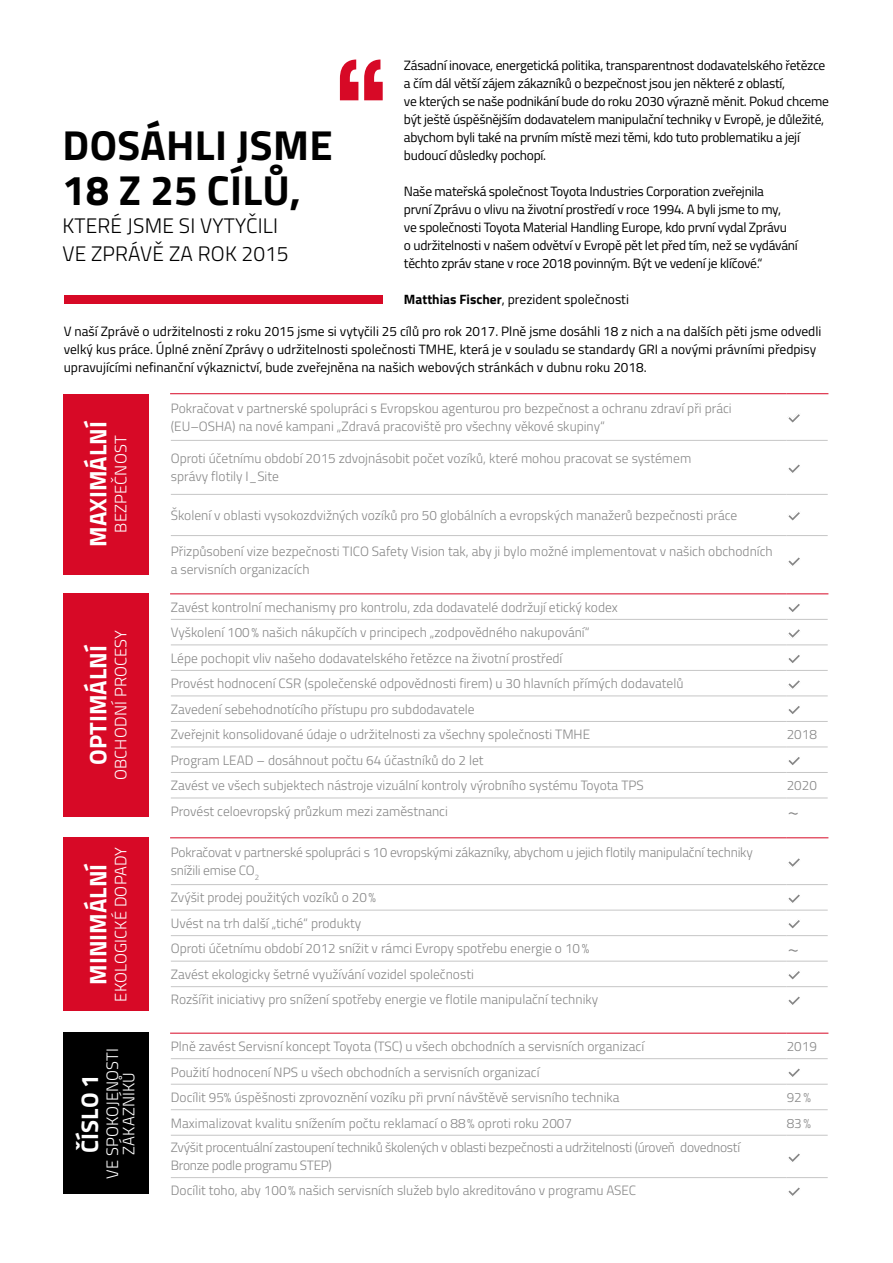
<style>
.page{position:relative;width:893px;height:1263px;background:#fff}
.page>*{position:absolute;margin:0;border:0;box-sizing:border-box;transform-origin:0 0}
.t1{font:700 42px/45.5px "Titillium";letter-spacing:.01em;color:#000}
.t2{font:700 24px "Titillium";color:#fff}
.t3{font:300 21px/28px "Titillium";letter-spacing:.01em;color:#000}
.t4{font:300 21px "Titillium";color:#878787}
.t5{font:300 16.5px/16.5px "Titillium";letter-spacing:.01em;color:#fff;text-align:center}
.t6{font:300 13.5px/25.5px "Titillium";color:#878787}
.t7{font:13.5px/18px "Titillium";letter-spacing:-.02em;color:#000}
.t8{font:13.5px/18px "Titillium";color:#000}
.t9{font:300 13.5px/18px "Titillium";letter-spacing:-.02em;color:#878787}
.s1{font-weight:700}
</style>
<div class="page">
<div style="left:64px;top:296px;width:319px;height:8px;background:#d70926"></div>
<svg style="left:340px;top:60px;width:43px;height:40px"></svg>
<div style="left:64px;top:394px;width:85px;height:180px;background:#d70926"></div>
<hr style="left:170px;top:393px;width:616px;height:1px;background:#d70926">
<hr style="left:786px;top:393px;width:42px;height:1px;background:#d70926">
<hr style="left:171px;top:440px;width:615px;height:1px;background:#c6c6c6">
<hr style="left:786px;top:440px;width:42px;height:1px;background:#c6c6c6">
<hr style="left:171px;top:494px;width:615px;height:1px;background:#c6c6c6">
<hr style="left:786px;top:494px;width:42px;height:1px;background:#c6c6c6">
<hr style="left:171px;top:535px;width:615px;height:1px;background:#c6c6c6">
<hr style="left:786px;top:535px;width:42px;height:1px;background:#c6c6c6">
<div style="left:64px;top:593px;width:85px;height:224px;background:#d70926"></div>
<hr style="left:170px;top:593px;width:616px;height:1px;background:#d70926">
<hr style="left:786px;top:593px;width:42px;height:1px;background:#d70926">
<hr style="left:171px;top:619px;width:615px;height:1px;background:#c6c6c6">
<hr style="left:786px;top:619px;width:42px;height:1px;background:#c6c6c6">
<hr style="left:171px;top:644px;width:615px;height:1px;background:#c6c6c6">
<hr style="left:786px;top:644px;width:42px;height:1px;background:#c6c6c6">
<hr style="left:171px;top:670px;width:615px;height:1px;background:#c6c6c6">
<hr style="left:786px;top:670px;width:42px;height:1px;background:#c6c6c6">
<hr style="left:171px;top:695px;width:615px;height:1px;background:#c6c6c6">
<hr style="left:786px;top:695px;width:42px;height:1px;background:#c6c6c6">
<hr style="left:171px;top:721px;width:615px;height:1px;background:#c6c6c6">
<hr style="left:786px;top:721px;width:42px;height:1px;background:#c6c6c6">
<hr style="left:171px;top:746px;width:615px;height:1px;background:#c6c6c6">
<hr style="left:786px;top:746px;width:42px;height:1px;background:#c6c6c6">
<hr style="left:171px;top:772px;width:615px;height:1px;background:#c6c6c6">
<hr style="left:786px;top:772px;width:42px;height:1px;background:#c6c6c6">
<hr style="left:171px;top:798px;width:615px;height:1px;background:#c6c6c6">
<hr style="left:786px;top:798px;width:42px;height:1px;background:#c6c6c6">
<div style="left:64px;top:837px;width:85px;height:174px;background:#d70926"></div>
<hr style="left:170px;top:837px;width:616px;height:1px;background:#d70926">
<hr style="left:786px;top:837px;width:42px;height:1px;background:#d70926">
<hr style="left:171px;top:884px;width:615px;height:1px;background:#c6c6c6">
<hr style="left:786px;top:884px;width:42px;height:1px;background:#c6c6c6">
<hr style="left:171px;top:910px;width:615px;height:1px;background:#c6c6c6">
<hr style="left:786px;top:910px;width:42px;height:1px;background:#c6c6c6">
<hr style="left:171px;top:935px;width:615px;height:1px;background:#c6c6c6">
<hr style="left:786px;top:935px;width:42px;height:1px;background:#c6c6c6">
<hr style="left:171px;top:961px;width:615px;height:1px;background:#c6c6c6">
<hr style="left:786px;top:961px;width:42px;height:1px;background:#c6c6c6">
<hr style="left:171px;top:986px;width:615px;height:1px;background:#c6c6c6">
<hr style="left:786px;top:986px;width:42px;height:1px;background:#c6c6c6">
<div style="left:64px;top:1033px;width:85px;height:161px;background:#000"></div>
<hr style="left:170px;top:1033px;width:616px;height:1px;background:#d70926">
<hr style="left:786px;top:1033px;width:42px;height:1px;background:#d70926">
<hr style="left:171px;top:1058px;width:615px;height:1px;background:#c6c6c6">
<hr style="left:786px;top:1058px;width:42px;height:1px;background:#c6c6c6">
<hr style="left:171px;top:1084px;width:615px;height:1px;background:#c6c6c6">
<hr style="left:786px;top:1084px;width:42px;height:1px;background:#c6c6c6">
<hr style="left:171px;top:1109px;width:615px;height:1px;background:#c6c6c6">
<hr style="left:786px;top:1109px;width:42px;height:1px;background:#c6c6c6">
<hr style="left:171px;top:1135px;width:615px;height:1px;background:#c6c6c6">
<hr style="left:786px;top:1135px;width:42px;height:1px;background:#c6c6c6">
<hr style="left:171px;top:1177px;width:615px;height:1px;background:#c6c6c6">
<hr style="left:786px;top:1177px;width:42px;height:1px;background:#c6c6c6">
<p class="t7" style="left:404px;top:55px;width:426px">Zásadní inovace, energetická politika, transparentnost dodavatelského řetězce a čím dál větší zájem zákazníků o bezpečnost jsou jen některé z oblastí,<br>ve kterých se naše podnikání bude do roku 2030 výrazně měnit. Pokud chceme být ještě úspěšnějším dodavatelem manipulační techniky v Evropě, je důležité, abychom byli také na prvním místě mezi těmi, kdo tuto problematiku a její budoucí důsledky pochopí.</p>
<p class="t7" style="left:404px;top:181px;width:395px">Naše mateřská společnost Toyota Industries Corporation zveřejnila<br>první Zprávu o vlivu na životní prostředí v roce 1994. A byli jsme to my,<br>ve společnosti Toyota Material Handling Europe, kdo první vydal Zprávu<br>o udržitelnosti v našem odvětví v Evropě pět let před tím, než se vydávání těchto zpráv stane v roce 2018 povinným. Být ve vedení je klíčové.“</p>
<p class="t8" style="left:404px;top:289px;width:227px"><span class="s1">Matthias Fischer</span>, prezident společnosti</p>
<p class="t8" style="left:64px;top:322px;width:759px">V naší Zprávě o udržitelnosti z roku 2015 jsme si vytyčili 25 cílů pro rok 2017. Plně jsme dosáhli 18 z nich a na dalších pěti jsme odvedli velký kus práce. Úplné znění Zprávy o udržitelnosti společnosti TMHE, která je v souladu se standardy GRI a novými právními předpisy upravujícími nefinanční výkaznictví, bude zveřejněna na našich webových stránkách v dubnu roku 2018.</p>
<h1 class="t1" style="left:62px;top:120px;width:272px">DOSÁHLI JSME<br>18 Z 25 CÍLŮ,</h1>
<h3 class="t3" style="left:62px;top:211px;width:228px">KTERÉ JSME SI VYTYČILI<br>VE ZPRÁVĚ ZA ROK 2015</h3>
<h2 class="t2" style="left:80px;top:547px;width:127px;rotate:-90deg">MAXIMÁLNÍ</h2>
<p class="t5" style="left:111px;top:532px;width:98px;rotate:-90deg">BEZPEČNOST</p>
<p class="t5" style="left:111px;top:780px;width:152px;rotate:-90deg">OBCHODNÍ PROCESY</p>
<h2 class="t2" style="left:80px;top:765px;width:121px;rotate:-90deg">OPTIMÁLNÍ</h2>
<p class="t6" style="left:171px;top:399px;width:562px;line-height:18px">Pokračovat v partnerské spolupráci s Evropskou agenturou pro bezpečnost a ochranu zdraví při práci (EU–OSHA) na nové kampani „Zdravá pracoviště pro všechny věkové skupiny“</p>
<p class="t6" style="left:171px;top:449px;width:522px;line-height:18px">Oproti účetnímu období 2015 zdvojnásobit počet vozíků, které mohou pracovat se systémem správy flotily I_Site</p>
<p class="t6" style="left:171px;top:502px;width:568px">Školení v oblasti vysokozdvižných vozíků pro 50 globálních a evropských manažerů bezpečnosti práce</p>
<p class="t6" style="left:171px;top:542px;width:603px;line-height:18px">Přizpůsobení vize bezpečnosti TICO Safety Vision tak, aby ji bylo možné implementovat v našich obchodních a servisních organizacích</p>
<p class="t6" style="left:171px;top:593px;width:514px">Zavést kontrolní mechanismy pro kontrolu, zda dodavatelé dodržují etický kodex<br>Vyškolení 100% našich nákupčích v principech „zodpovědného nakupování“<br>Lépe pochopit vliv našeho dodavatelského řetězce na životní prostředí<br>Provést hodnocení CSR (společenské odpovědnosti firem) u 30 hlavních přímých dodavatelů Zavedení sebehodnotícího přístupu pro subdodavatele<br>Zveřejnit konsolidované údaje o udržitelnosti za všechny společnosti TMHE</p>
<p class="t6" style="left:171px;top:747px;width:474px">Program LEAD – dosáhnout počtu 64 účastníků do 2 let<br>Zavést ve všech subjektech nástroje vizuální kontroly výrobního systému Toyota TPS</p>
<p class="t6" style="left:787px;top:721px;width:32px">2018</p>
<p class="t6" style="left:787px;top:772px;width:32px">2020</p>
<p class="t6" style="left:171px;top:798px;width:279px">Provést celoevropský průzkum mezi zaměstnanci</p>
<h3 class="t4" style="left:787px;top:796px;width:13px">~</h3>
<p class="t5" style="left:111px;top:1001px;width:156px;rotate:-90deg">EKOLOGICKÉ DOPADY</p>
<p class="t6" style="left:171px;top:843px;width:583px;line-height:18px">Pokračovat v partnerské spolupráci s 10 evropskými zákazníky, abychom u jejich flotily manipulační techniky snížili emise CO<sub>2</sub></p>
<h2 class="t2" style="left:80px;top:985px;width:123px;rotate:-90deg">MINIMÁLNÍ</h2>
<p class="t6" style="left:171px;top:884px;width:420px">Zvýšit prodej použitých vozíků o 20%<br>Uvést na trh další „tiché“ produkty<br>Oproti účetnímu období 2012 snížit v rámci Evropy spotřebu energie o 10%</p>
<p class="t6" style="left:171px;top:961px;width:429px">Zavést ekologicky šetrné využívání vozidel společnosti<br>Rozšířit iniciativy pro snížení spotřeby energie ve flotile manipulační techniky</p>
<h3 class="t4" style="left:787px;top:934px;width:13px">~</h3>
<p class="t5" style="left:103px;top:1179px;width:132px;rotate:-90deg">VE SPOKOJENOSTI<br>ZÁKAZNÍKŮ</p>
<h2 class="t2" style="left:72px;top:1152px;width:80px;rotate:-90deg">ČÍSLO 1</h2>
<p class="t6" style="left:171px;top:1033px;width:475px">Plně zavést Servisní koncept Toyota (TSC) u všech obchodních a servisních organizací</p>
<p class="t6" style="left:787px;top:1033px;width:32px">2019</p>
<p class="t6" style="left:171px;top:1058px;width:450px">Použití hodnocení NPS u všech obchodních a servisních organizací<br>Docílit 95% úspěšnosti zprovoznění vozíku při první návštěvě servisního technika</p>
<p class="t6" style="left:787px;top:1084px;width:26px">92%</p>
<p class="t6" style="left:171px;top:1109px;width:403px">Maximalizovat kvalitu snížením počtu reklamací o 88% oproti roku 2007</p>
<p class="t6" style="left:787px;top:1109px;width:26px">83%</p>
<p class="t9" style="left:171px;top:1138px;width:571px">Zvýšit procentuální zastoupení techniků školených v oblasti bezpečnosti a udržitelnosti (úroveň dovedností<br>Bronze podle programu STEP)</p>
<p class="t6" style="left:171px;top:1177px;width:467px">Docílit toho, aby 100% našich servisních služeb bylo akreditováno v programu ASEC</p>
</div>
